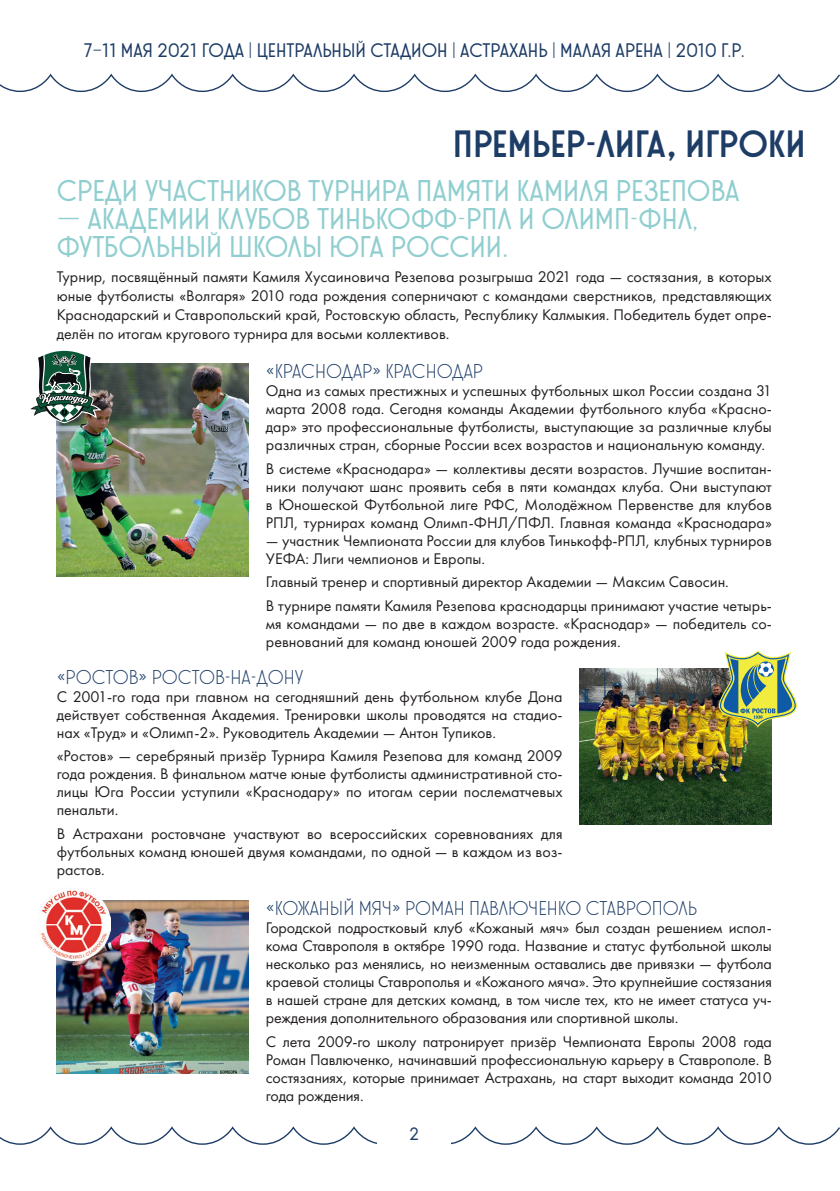
<style>
.page{position:relative;width:840px;height:1191px;background:#fff}
.page>*{position:absolute;margin:0;border:0;box-sizing:border-box;transform-origin:0 0}
.t1{font:38px "Stereonic L";letter-spacing:.005em;color:#1e3d66}
.t2{font:30px/28px "Stereonic M";color:#90ced0}
.t3{font:20px "Stereonic S";color:#1e3d66}
.t4{font:19.6px "Stereonic M";color:#1e3d66}
.t5{font:18px "Stereonic M";color:#1e3d66}
.t6{font:16px/18px "Futura PT";color:#231f20;text-align:justify}
</style>
<div class="page">
<svg style="left:0;top:73px;width:839px;height:20px"></svg>
<svg style="left:0;top:1126px;width:839px;height:19px"></svg>
<div style="left:377px;top:1116px;width:73px;height:39px;background:#fff"></div>
<img style="left:57px;top:364px;width:192px;height:212px">
<svg style="left:30px;top:350px;width:72px;height:73px"></svg>
<img style="left:579px;top:668px;width:192px;height:157px">
<img style="left:717px;top:650px;width:80px;height:77px">
<img style="left:57px;top:900px;width:192px;height:174px">
<img style="left:38px;top:890px;width:73px;height:70px">
<p class="t4" style="left:84px;top:40px;width:662px">7–11 мая 2021 года | Центральный стадион | астрахань | малая арена | 2010 г.р.</p>
<h1 class="t1" style="left:453px;top:123px;width:353px">Премьер-лига, игроки</h1>
<h2 class="t2" style="left:57px;top:178px;width:684px">Среди участников Турнира памяти Камиля Резепова</h2>
<h2 class="t2" style="left:57px;top:206px;width:643px">— Академии клубов Тинькофф-РПЛ и Олимп-ФНЛ, футбольный школы Юга России.</h2>
<p class="t6" style="left:57px;top:267px;width:716px;line-height:19.2px">Турнир, посвящённый памяти Камиля Хусаиновича Резепова розыгрыша 2021 года — состязания, в которых юные футболисты «Волгаря» 2010 года рождения соперничают с командами сверстников, представляющих Краснодарский и Ставропольский край, Ростовскую область, Республику Калмыкия. Победитель будет опре&shy;делён по итогам кругового турнира для восьми коллективов.</p>
<p class="t3" style="left:266px;top:360px;width:218px">«КРАСНОДАР» КРАСНОДАР</p>
<p class="t6" style="left:266px;top:381px;width:507px">Одна из самых престижных и успешных футбольных школ России создана 31 марта 2008 года. Сегодня команды Академии футбольного клуба «Красно&shy;дар» это профессиональные футболисты, выступающие за различные клубы различных стран, сборные России всех возрастов и национальную команду.</p>
<p class="t6" style="left:266px;top:459px;width:507px">В системе «Краснодара» — коллективы десяти возрастов. Лучшие воспитан&shy;ники получают шанс проявить себя в пяти командах клуба. Они выступают в Юношеской Футбольной лиге РФС, Молодёжном Первенстве для клубов РПЛ, турнирах команд Олимп-ФНЛ/ПФЛ. Главная команда «Краснодара»</p>
<p class="t6" style="left:266px;top:531px;width:507px">— участник Чемпионата России для клубов Тинькофф-РПЛ, клубных турниров<br>УЕФА: Лиги чемпионов и Европы.</p>
<p class="t6" style="left:266px;top:570px;width:507px;line-height:23.6px">Главный тренер и спортивный директор Академии — Максим Савосин.<br>В турнире памяти Камиля Резепова краснодарцы принимают участие четырь-</p>
<p class="t6" style="left:266px;top:614px;width:507px">мя командами — по две в каждом возрасте. «Краснодар» — победитель со&shy;ревнований для команд юношей 2009 года рождения.</p>
<p class="t3" style="left:57px;top:666px;width:248px">«РОСТОВ» РОСТОВ-НА-ДОНУ</p>
<p class="t6" style="left:57px;top:687px;width:507px">С 2001-го года при главном на сегодняшний день футбольном клубе Дона действует собственная Академия. Тренировки школы проводятся на стадио&shy;нах «Труд» и «Олимп-2». Руководитель Академии — Антон Тупиков.</p>
<p class="t6" style="left:57px;top:747px;width:507px">«Ростов» — серебряный призёр Турнира Камиля Резепова для команд 2009 года рождения. В финальном матче юные футболисты административной сто&shy;лицы Юга России уступили «Краснодару» по итогам серии послематчевых пенальти.</p>
<p class="t6" style="left:57px;top:824px;width:507px">В Астрахани ростовчане участвуют во всероссийских соревнованиях для футбольных команд юношей двумя командами, по одной — в каждом из воз&shy;растов.</p>
<p class="t3" style="left:266px;top:897px;width:432px">«КОЖАНЫЙ МЯЧ» РОМАН ПАВЛЮЧЕНКО СТАВРОПОЛЬ</p>
<p class="t6" style="left:266px;top:918px;width:507px">Городской подростковый клуб «Кожаный мяч» был создан решением испол&shy;кома Ставрополя в октябре 1990 года. Название и статус футбольной школы несколько раз менялись, но неизменным оставались две привязки — футбола краевой столицы Ставрополья и «Кожаного мяча». Это крупнейшие состязания в нашей стране для детских команд, в том числе тех, кто не имеет статуса уч&shy;реждения дополнительного образования или спортивной школы.</p>
<p class="t6" style="left:266px;top:1032px;width:507px">С лета 2009-го школу патронирует призёр Чемпионата Европы 2008 года Роман Павлюченко, начинавший профессиональную карьеру в Ставрополе. В состязаниях, которые принимает Астрахань, на старт выходит команда 2010 года рождения.</p>
<p class="t5" style="left:409px;top:1124px;width:11px">2</p>
</div>
